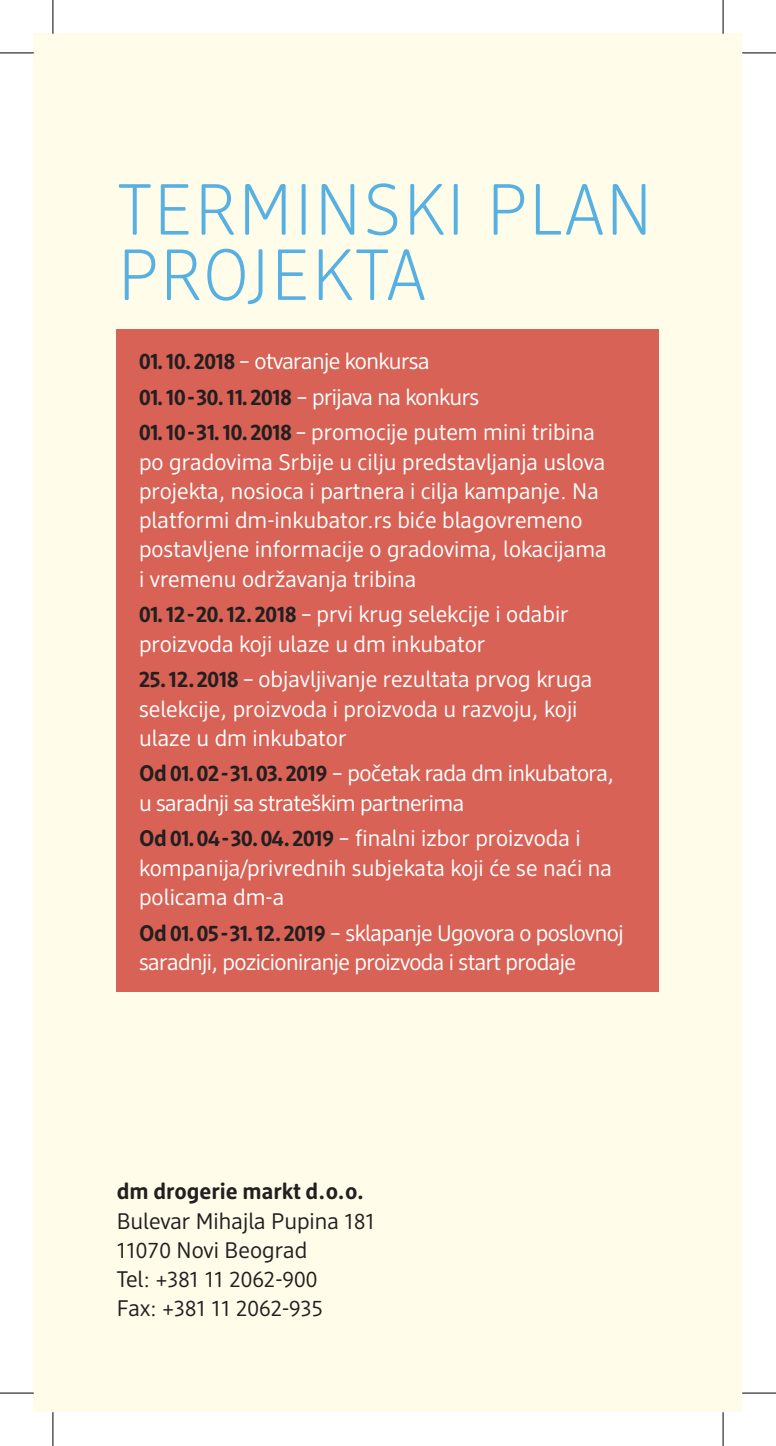
<style>
.page{position:relative;width:776px;height:1446px;background:#fff}
.page>*{position:absolute;margin:0;border:0;box-sizing:border-box;transform-origin:0 0}
.t1{font:300 72px/65.2px "DM Brand";letter-spacing:.04em;color:#57b0e2}
.t2{font:22.5px/29.2px "DM Support";color:#fff}
.t3{font:22.5px/29.2px "DM Support";letter-spacing:-.025em;color:#fff}
.t4{font:22.5px "DM Support";color:#231f20}
.t5{font:700 22.5px "DM Support";color:#231f20}
.s1{font-weight:700;color:#231f20}
</style>
<div class="page">
<div style="left:34px;top:34px;width:708px;height:1377px;background:#fffde9"></div>
<div style="left:117px;top:330px;width:542px;height:662px;background:#d76255"></div>
<hr style="left:0;top:53px;width:34px;height:1px;background:#000">
<hr style="left:742px;top:53px;width:33px;height:1px;background:#000">
<hr style="left:0;top:1392px;width:34px;height:1px;background:#000">
<hr style="left:742px;top:1392px;width:33px;height:1px;background:#000">
<hr style="left:53px;top:0;width:1px;height:34px;background:#000">
<hr style="left:53px;top:1411px;width:1px;height:34px;background:#000">
<hr style="left:722px;top:0;width:1px;height:34px;background:#000">
<hr style="left:722px;top:1411px;width:1px;height:34px;background:#000">
<p class="t1" style="left:118px;top:175px;width:535px">TERMINSKI PLAN<br>PROJEKTA</p>
<p class="t3" style="left:139px;top:346px;width:292px"><span class="s1">01. 10. 2018</span> – otvaranje konkursa</p>
<p class="t3" style="left:139px;top:381px;width:342px"><span class="s1">01. 10 - 30. 11. 2018</span> – prijava na konkurs</p>
<p class="t2" style="left:139px;top:417px;width:469px"><span class="s1">01. 10 - 31. 10. 2018</span> – promocije putem mini tribina po gradovima Srbije u cilju predstavljanja uslova projekta, nosioca i partnera i cilja kampanje. Na platformi dm-inkubator.rs biće blagovremeno postavljene informacije o gradovima, lokacijama i vremenu održavanja tribina</p>
<p class="t2" style="left:139px;top:599px;width:431px"><span class="s1">01. 12 - 20. 12. 2018</span> – prvi krug selekcije i odabir proizvoda koji ulaze u dm inkubator</p>
<p class="t2" style="left:139px;top:664px;width:455px"><span class="s1">25. 12. 2018</span> – objavljivanje rezultata prvog kruga selekcije, proizvoda i proizvoda u razvoju, koji ulaze u dm inkubator</p>
<p class="t3" style="left:139px;top:758px;width:476px"><span class="s1">Od 01. 02 - 31. 03. 2019</span> – početak rada dm inkubatora, u saradnji sa strateškim partnerima</p>
<p class="t2" style="left:139px;top:823px;width:474px"><span class="s1">Od 01. 04 - 30. 04. 2019</span> – finalni izbor proizvoda i kompanija/privrednih subjekata koji će se naći na policama dm-a</p>
<p class="t3" style="left:139px;top:917px;width:486px"><span class="s1">Od 01. 05 - 31. 12. 2019</span> – sklapanje Ugovora o poslovnoj saradnji, pozicioniranje proizvoda i start prodaje</p>
<p class="t5" style="left:117px;top:1177px;width:249px">dm drogerie markt d.o.o.</p>
<p class="t4" style="left:117px;top:1206px;width:260px">Bulevar Mihajla Pupina 181</p>
<p class="t4" style="left:117px;top:1235px;width:192px">11070 Novi Beograd</p>
<p class="t4" style="left:117px;top:1264px;width:202px">Tel: +381 11 2062-900</p>
<p class="t4" style="left:117px;top:1294px;width:208px">Fax: +381 11 2062-935</p>
</div>
